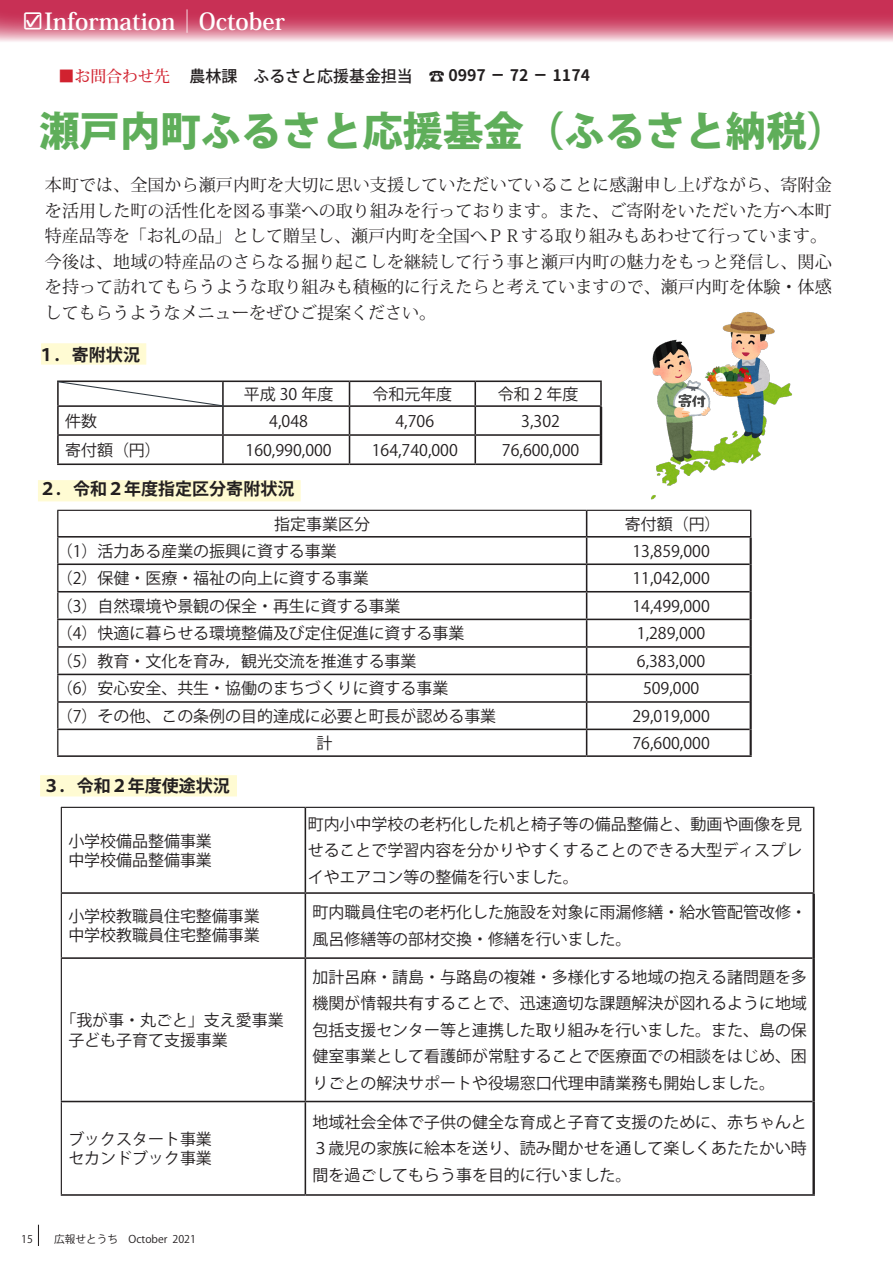
<style>
.page{position:relative;width:893px;height:1263px;background:#fff}
.page>*{position:absolute;margin:0;border:0;box-sizing:border-box;transform-origin:0 0}
.t1{font:800 40.35px "Koz Go Pro";color:#5fae5a}
.t2{font:700 23.4px "Koz Min Pro";color:#fff}
.t3{font:16.95px/25.5px "Koz Min Pro";letter-spacing:.005em;color:#231f20}
.t4{font:700 16.95px "Koz Go Pro";color:#231f20}
.t5{font:15.9px/26.5px "Koz Go Pro";color:#231f20}
.t6{font:500 15.9px "Koz Go Pro";color:#231f20}
.t7{font:10.65px "Koz Go Pro";color:#231f20}
.s1{font-family:"Gen Jyuu Gothic X"}
.s2{font-family:"Koz Min Pro";color:#d1222f}
.s3{font-family:"Koz Min Pro";font-weight:400}
.s4{font-family:"Gen Jyuu Gothic X";font-weight:700}
</style>
<div class="page">
<svg style="left:0;top:0;width:893px;height:42px;background:#d4617d"></svg>
<svg style="left:38px;top:1225px;width:1px;height:21px"></svg>
<div style="left:40px;top:775px;width:197px;height:22px;background:#fffbd3"></div>
<hr style="left:600px;top:407px;width:2px;height:28px;background:#231f20">
<hr style="left:600px;top:435px;width:2px;height:28px;background:#231f20">
<hr style="left:57px;top:463px;width:166px;height:2px;background:#231f20">
<hr style="left:223px;top:463px;width:126px;height:2px;background:#231f20">
<hr style="left:349px;top:463px;width:126px;height:2px;background:#231f20">
<hr style="left:475px;top:463px;width:127px;height:2px;background:#231f20">
<hr style="left:57px;top:380px;width:166px;height:2px;background:#231f20">
<hr style="left:223px;top:380px;width:126px;height:2px;background:#231f20">
<hr style="left:349px;top:380px;width:126px;height:2px;background:#231f20">
<hr style="left:475px;top:380px;width:127px;height:2px;background:#231f20">
<hr style="left:600px;top:382px;width:2px;height:23px;background:#231f20">
<hr style="left:475px;top:405px;width:127px;height:2px;background:#231f20">
<svg style="left:58px;top:511px;width:692px;height:244px"></svg>
<hr style="left:57px;top:563px;width:530px;height:2px;background:#231f20">
<hr style="left:57px;top:591px;width:530px;height:1px;background:#231f20">
<hr style="left:57px;top:619px;width:530px;height:1px;background:#231f20">
<hr style="left:57px;top:646px;width:530px;height:2px;background:#231f20">
<hr style="left:57px;top:674px;width:530px;height:1px;background:#231f20">
<hr style="left:57px;top:701px;width:530px;height:2px;background:#231f20">
<hr style="left:57px;top:728px;width:530px;height:2px;background:#231f20">
<hr style="left:57px;top:755px;width:530px;height:2px;background:#231f20">
<hr style="left:587px;top:563px;width:163px;height:2px;background:#231f20">
<hr style="left:587px;top:591px;width:163px;height:1px;background:#231f20">
<hr style="left:587px;top:619px;width:163px;height:1px;background:#231f20">
<hr style="left:587px;top:646px;width:163px;height:2px;background:#231f20">
<hr style="left:587px;top:674px;width:163px;height:1px;background:#231f20">
<hr style="left:587px;top:701px;width:163px;height:2px;background:#231f20">
<hr style="left:587px;top:728px;width:163px;height:2px;background:#231f20">
<hr style="left:587px;top:755px;width:165px;height:2px;background:#231f20">
<svg style="left:586px;top:511px;width:1px;height:244px"></svg>
<hr style="left:57px;top:536px;width:530px;height:2px;background:#231f20">
<hr style="left:587px;top:536px;width:165px;height:2px;background:#231f20">
<div style="left:56px;top:509px;width:696px;height:250px;border:1px solid #fff"></div>
<svg style="left:62px;top:808px;width:751px;height:386px"></svg>
<hr style="left:812px;top:894px;width:3px;height:64px;background:#231f20">
<hr style="left:812px;top:958px;width:3px;height:143px;background:#231f20">
<hr style="left:812px;top:1101px;width:3px;height:93px;background:#231f20">
<hr style="left:60px;top:957px;width:245px;height:2px;background:#231f20">
<hr style="left:60px;top:1101px;width:245px;height:1px;background:#231f20">
<hr style="left:60px;top:1194px;width:245px;height:2px;background:#231f20">
<hr style="left:305px;top:894px;width:1px;height:63px;background:#231f20">
<hr style="left:305px;top:957px;width:507px;height:2px;background:#231f20">
<hr style="left:305px;top:959px;width:1px;height:142px;background:#231f20">
<hr style="left:305px;top:1101px;width:507px;height:1px;background:#231f20">
<hr style="left:305px;top:1102px;width:1px;height:92px;background:#231f20">
<hr style="left:305px;top:1194px;width:510px;height:2px;background:#231f20">
<hr style="left:305px;top:808px;width:1px;height:84px;background:#231f20">
<hr style="left:60px;top:892px;width:245px;height:2px;background:#231f20">
<hr style="left:813px;top:808px;width:1px;height:84px;background:#231f20">
<hr style="left:305px;top:892px;width:509px;height:2px;background:#231f20">
<svg style="left:57px;top:381px;width:544px;height:83px"></svg>
<div style="left:38px;top:480px;width:263px;height:22px;background:#fffbd3"></div>
<svg style="left:41px;top:343px;width:106px;height:22px;background:#fffbd4"></svg>
<img style="left:651px;top:311px;width:142px;height:189px">
<h2 class="t2" style="left:21px;top:5px;width:265px"><span class="s1">☑</span>Information｜October</h2>
<p class="t6" style="left:43px;top:66px;width:549px"><span class="s2">　■お問合わせ先</span> 農林課　ふるさと応援基金担当　<span class="s3">☎</span> <span class="s4">0997 － 72 － 1174</span></p>
<h1 class="t1" style="left:39px;top:105px;width:809px">瀬戸内町ふるさと応援基金（ふるさと納税）</h1>
<p class="t3" style="left:45px;top:172px;width:788px">本町では、全国から瀬戸内町を大切に思い支援していただいていることに感謝申し上げながら、寄附金を活用した町の活性化を図る事業への取り組みを行っております。また、ご寄附をいただいた方へ本町特産品等を「お礼の品」として贈呈し、瀬戸内町を全国へＰＲする取り組みもあわせて行っています。今後は、地域の特産品のさらなる掘り起こしを継続して行う事と瀬戸内町の魅力をもっと発信し、関心を持って訪れてもらうような取り組みも積極的に行えたらと考えていますので、瀬戸内町を体験・体感してもらうようなメニューをぜひご提案ください。</p>
<p class="t4" style="left:38px;top:344px;width:104px">１．寄附状況</p>
<p class="t5" style="left:244px;top:381px;width:91px">平成 30 年度</p>
<p class="t5" style="left:373px;top:381px;width:81px">令和元年度</p>
<p class="t5" style="left:498px;top:381px;width:82px">令和 2 年度</p>
<p class="t5" style="left:65px;top:408px;width:33px">件数</p>
<p class="t5" style="left:269px;top:408px;width:40px">4,048</p>
<p class="t5" style="left:395px;top:408px;width:40px">4,706</p>
<p class="t5" style="left:521px;top:408px;width:40px">3,302</p>
<p class="t5" style="left:65px;top:437px;width:97px">寄付額（円）</p>
<p class="t5" style="left:246px;top:437px;width:88px">160,990,000</p>
<p class="t5" style="left:372px;top:437px;width:88px">164,740,000</p>
<p class="t5" style="left:502px;top:437px;width:79px">76,600,000</p>
<p class="t4" style="left:39px;top:478px;width:257px">２．令和２年度指定区分寄附状況</p>
<p class="t5" style="left:274px;top:511px;width:97px">指定事業区分</p>
<p class="t5" style="left:625px;top:511px;width:97px">寄付額（円）</p>
<p class="t5" style="left:57px;top:538px;width:281px">（1）活力ある産業の振興に資する事業</p>
<p class="t5" style="left:632px;top:538px;width:79px">13,859,000</p>
<p class="t5" style="left:57px;top:565px;width:313px">（2）保健・医療・福祉の向上に資する事業</p>
<p class="t5" style="left:632px;top:565px;width:79px">11,042,000</p>
<p class="t5" style="left:57px;top:593px;width:345px">（3）自然環境や景観の保全・再生に資する事業</p>
<p class="t5" style="left:632px;top:593px;width:79px">14,499,000</p>
<p class="t5" style="left:57px;top:620px;width:409px">（4）快適に暮らせる環境整備及び定住促進に資する事業</p>
<p class="t5" style="left:637px;top:620px;width:70px">1,289,000</p>
<p class="t5" style="left:57px;top:648px;width:361px">（5）教育・文化を育み，観光交流を推進する事業</p>
<p class="t5" style="left:637px;top:648px;width:70px">6,383,000</p>
<p class="t5" style="left:57px;top:675px;width:393px">（6）安心安全、共生・協働のまちづくりに資する事業</p>
<p class="t5" style="left:643px;top:675px;width:58px">509,000</p>
<p class="t5" style="left:57px;top:703px;width:441px">（7）その他、この条例の目的達成に必要と町長が認める事業</p>
<p class="t5" style="left:632px;top:703px;width:79px">29,019,000</p>
<p class="t5" style="left:317px;top:730px;width:17px">計</p>
<p class="t5" style="left:632px;top:730px;width:79px">76,600,000</p>
<p class="t4" style="left:43px;top:775px;width:189px">３．令和２年度使途状況</p>
<p class="t5" style="left:68px;top:831px;width:145px;line-height:19.4px">小学校備品整備事業中学校備品整備事業</p>
<p class="t5" style="left:308px;top:811px;width:496px;text-align:justify">町内小中学校の老朽化した机と椅子等の備品整備と、動画や画像を見せることで学習内容を分かりやすくすることのできる大型ディスプレイやエアコン等の整備を行いました。</p>
<p class="t5" style="left:68px;top:907px;width:193px;line-height:19.4px">小学校教職員住宅整備事業中学校教職員住宅整備事業</p>
<p class="t5" style="left:313px;top:900px;width:496px">町内職員住宅の老朽化した施設を対象に雨漏修繕・給水管配管改修・風呂修繕等の部材交換・修繕を行いました。</p>
<p class="t5" style="left:68px;top:1011px;width:217px;line-height:19.4px;text-indent:-8px">「我が事・丸ごと」支え愛事業子ども子育て支援事業</p>
<p class="t5" style="left:68px;top:1129px;width:145px;line-height:19.4px">ブックスタート事業セカンドブック事業</p>
<p class="t7" style="left:21px;top:1232px;width:176px">15　　広報せとうち　October 2021</p>
<p class="t5" style="left:313px;top:964px;width:496px;text-align:justify">加計呂麻・請島・与路島の複雑・多様化する地域の抱える諸問題を多機関が情報共有することで、迅速適切な課題解決が図れるように地域包括支援センター等と連携した取り組みを行いました。また、島の保健室事業として看護師が常駐することで医療面での相談をはじめ、困りごとの解決サポートや役場窓口代理申請業務も開始しました。</p>
<p class="t5" style="left:313px;top:1109px;width:496px;text-align:justify">地域社会全体で子供の健全な育成と子育て支援のために、赤ちゃんと３歳児の家族に絵本を送り、読み聞かせを通して楽しくあたたかい時間を過ごしてもらう事を目的に行いました。</p>
</div>
